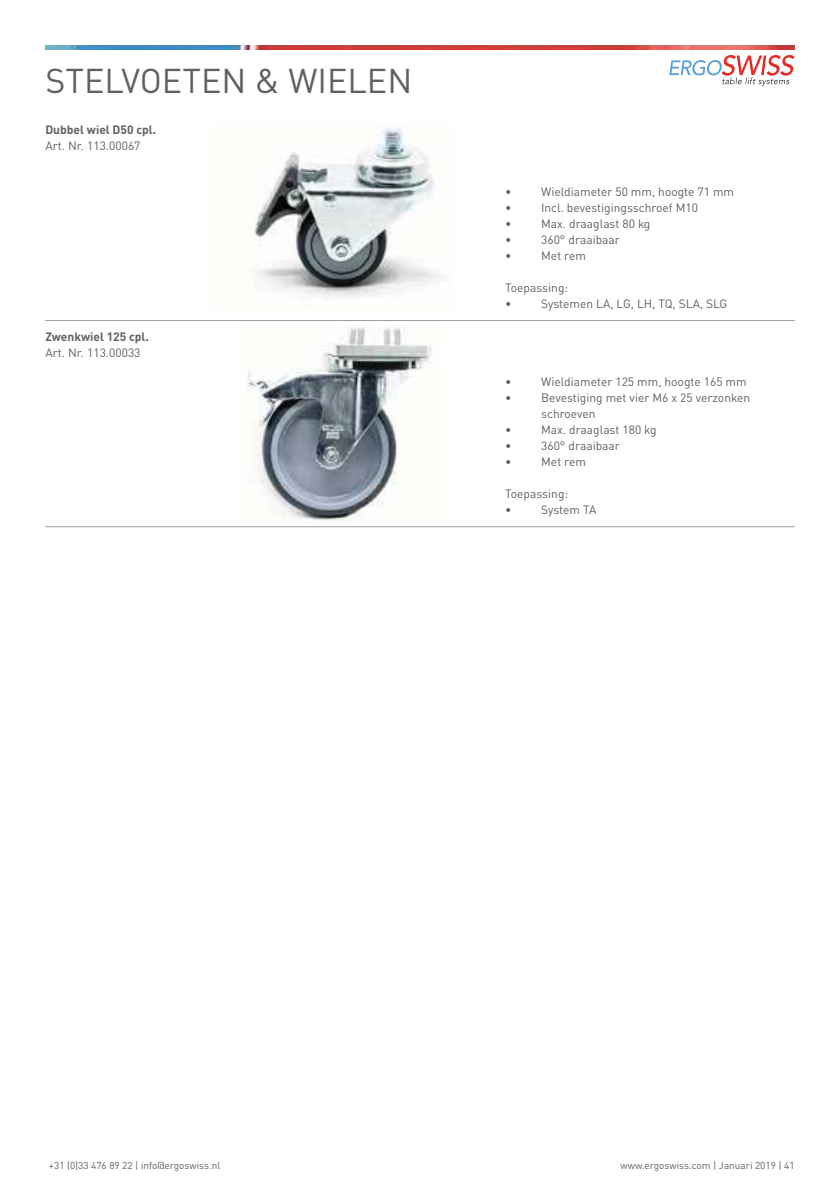
<style>
.page{position:relative;width:840px;height:1191px;background:#fff}
.page>*{position:absolute;margin:0;border:0;box-sizing:border-box;transform-origin:0 0}
.t1{font:34px "DIN Pro";color:#5f605f}
.t2{font:12px/16px "DIN Pro";color:#5f605f}
.t3{font:700 12px "DIN Pro";color:#5f605f}
.t4{font:10px "DIN Pro";color:#5f605f}
</style>
<div class="page">
<svg style="left:669px;top:55px;width:125px;height:31px"></svg>
<img style="left:45px;top:45px;width:749px;height:5px">
<hr style="left:45px;top:320px;width:749px;height:1px;background:#9c9c9c">
<hr style="left:45px;top:526px;width:749px;height:1px;background:#9c9c9c">
<img style="left:247px;top:326px;width:185px;height:194px">
<img style="left:254px;top:128px;width:189px;height:169px">
<h1 class="t1" style="left:45px;top:69px;width:368px">STELVOETEN &amp; WIELEN</h1>
<p class="t3" style="left:45px;top:126px;width:112px">Dubbel wiel D50 cpl.</p>
<p class="t2" style="left:45px;top:140px;width:97px">Art. Nr. 113.00067</p>
<p class="t3" style="left:45px;top:332px;width:105px">Zwenkwiel 125 cpl.</p>
<p class="t2" style="left:45px;top:346px;width:97px">Art. Nr. 113.00033</p>
<p class="t2" style="left:505px;top:185px;width:8px">•</p>
<p class="t2" style="left:541px;top:185px;width:194px">Wieldiameter 50 mm, hoogte 71 mm</p>
<p class="t2" style="left:505px;top:201px;width:8px">•</p>
<p class="t2" style="left:541px;top:201px;width:158px">Incl. bevestigingsschroef M10</p>
<p class="t2" style="left:505px;top:217px;width:8px">•</p>
<p class="t2" style="left:541px;top:217px;width:111px">Max. draaglast 80 kg</p>
<p class="t2" style="left:505px;top:233px;width:8px">•</p>
<p class="t2" style="left:541px;top:233px;width:80px">360° draaibaar</p>
<p class="t2" style="left:505px;top:249px;width:8px">•</p>
<p class="t2" style="left:541px;top:249px;width:46px">Met rem</p>
<p class="t2" style="left:505px;top:281px;width:64px">Toepassing: •</p>
<p class="t2" style="left:541px;top:297px;width:188px">Systemen LA, LG, LH, TQ, SLA, SLG</p>
<p class="t2" style="left:505px;top:375px;width:8px">•</p>
<p class="t2" style="left:541px;top:375px;width:207px">Wieldiameter 125 mm, hoogte 165 mm</p>
<p class="t2" style="left:505px;top:391px;width:8px">•</p>
<p class="t2" style="left:541px;top:391px;width:210px">Bevestiging met vier M6 x 25 verzonken schroeven</p>
<p class="t2" style="left:505px;top:423px;width:8px">•</p>
<p class="t2" style="left:541px;top:423px;width:117px">Max. draaglast 180 kg</p>
<p class="t2" style="left:505px;top:439px;width:8px">•</p>
<p class="t2" style="left:541px;top:439px;width:80px">360° draaibaar</p>
<p class="t2" style="left:505px;top:455px;width:8px">•</p>
<p class="t2" style="left:541px;top:455px;width:46px">Met rem</p>
<p class="t2" style="left:505px;top:487px;width:64px">Toepassing: •</p>
<p class="t2" style="left:541px;top:503px;width:57px">System TA</p>
<p class="t4" style="left:49px;top:1161px;width:173px">+31 (0)33 476 89 22 | info@ergoswiss.nl</p>
<p class="t4" style="left:620px;top:1161px;width:175px">www.ergoswiss.com | Januari 2019 | 41</p>
</div>
